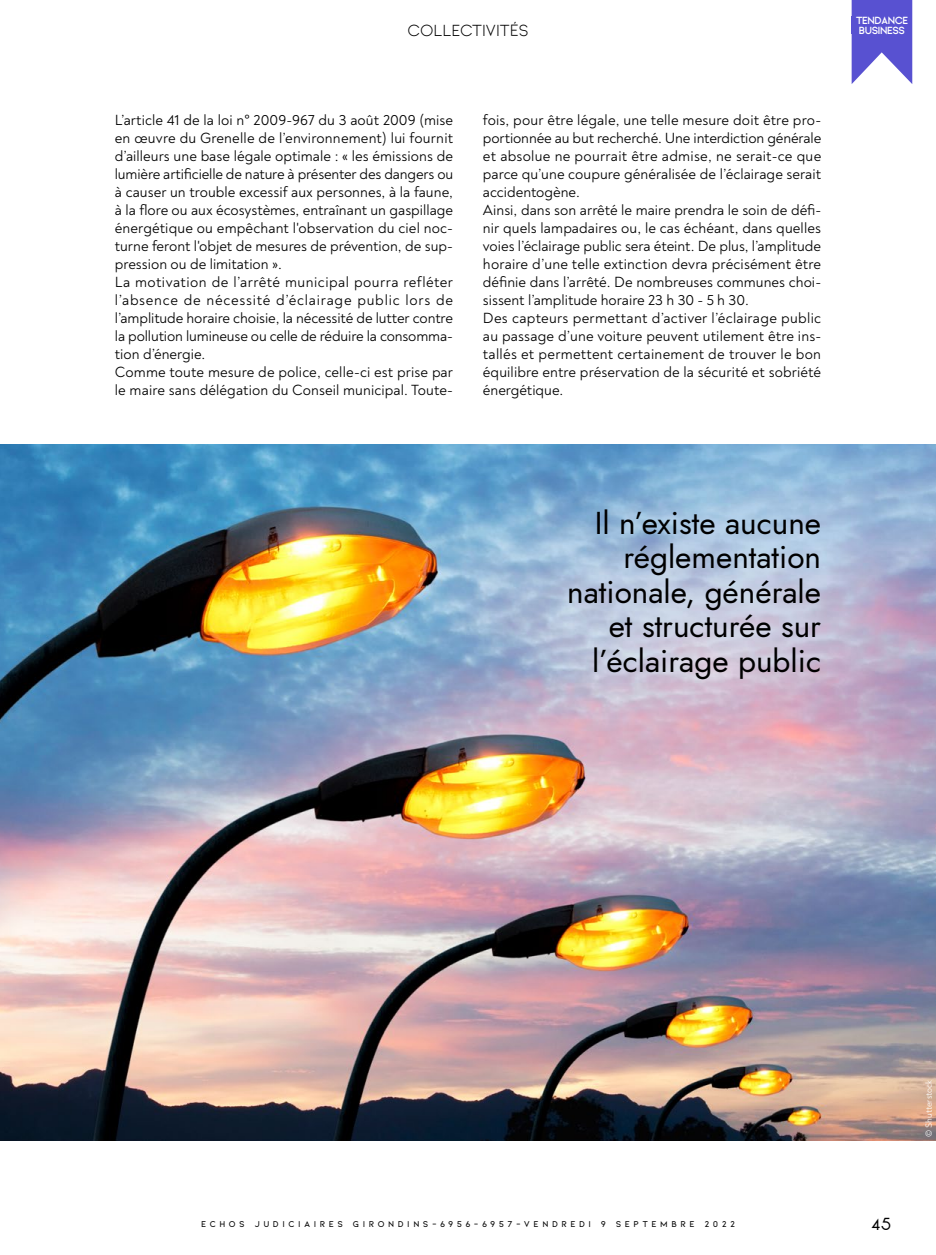
<style>
.page{position:relative;width:936px;height:1255px;background:#fff}
.page>*{position:absolute;margin:0;border:0;box-sizing:border-box;transform-origin:0 0}
.ARTICLE_Accroche{font:31.5px/34.5px "Jost";color:#000;text-align:right}
.t1{font:300 25.5px "Ginora Sans";color:#000}
.Rubrique{font:300 16.5px "Ginora Sans";letter-spacing:.02em;color:#000}
.ARTICLE_Texte{font:15px/18px "Noah";color:#000;text-align:justify}
.t2{font:700 9.75px/10.5px "Ginora Sans";letter-spacing:-.03em;color:#fff}
.t3{font:600 9px "Kiona";letter-spacing:.39em;color:#000}
.Credit_photo{font:9px "Noah";color:#fff}
</style>
<div class="page">
<img style="left:0;top:444px;width:935px;height:696px">
<svg style="left:851px;top:0;width:61px;height:84px"></svg>
<div style="left:851px;top:17px;width:61px;height:17px;background:#5851d1"></div>
<p class="Rubrique" style="left:407px;top:21px;width:122px">COLLECTIVITÉS</p>
<p class="t2" style="left:856px;top:15px;width:53px">TENDANCE<br>BUSINESS</p>
<p class="ARTICLE_Texte" style="left:115px;top:111px;width:340px">L’article 41 de la loi n° 2009-967 du 3 août 2009 (mise en œuvre du Grenelle de l’environnement) lui fournit d’ailleurs une base légale optimale : « les émissions de lumière artificielle de nature à présenter des dangers ou à causer un trouble excessif aux personnes, à la faune, à la flore ou aux écosystèmes, entraînant un gaspillage énergétique ou empêchant l'observation du ciel noc&shy;turne feront l'objet de mesures de prévention, de sup&shy;pression ou de limitation ».</p>
<p class="ARTICLE_Texte" style="left:115px;top:273px;width:340px">La motivation de l’arrêté municipal pourra refléter l’absence de nécessité d’éclairage public lors de l’amplitude horaire choisie, la nécessité de lutter contre la pollution lumineuse ou celle de réduire la consomma&shy;tion d’énergie.</p>
<p class="ARTICLE_Texte" style="left:115px;top:363px;width:340px">Comme toute mesure de police, celle-ci est prise par le maire sans délégation du Conseil municipal. Toute-</p>
<p class="ARTICLE_Texte" style="left:483px;top:111px;width:340px">fois, pour être légale, une telle mesure doit être pro&shy;portionnée au but recherché. Une interdiction générale et absolue ne pourrait être admise, ne serait-ce que parce qu’une coupure généralisée de l’éclairage serait accidentogène.</p>
<p class="ARTICLE_Texte" style="left:483px;top:201px;width:340px">Ainsi, dans son arrêté le maire prendra le soin de défi&shy;nir quels lampadaires ou, le cas échéant, dans quelles voies l’éclairage public sera éteint. De plus, l’amplitude horaire d’une telle extinction devra précisément être définie dans l’arrêté. De nombreuses communes choi&shy;sissent l’amplitude horaire 23 h 30 - 5 h 30.</p>
<p class="ARTICLE_Texte" style="left:483px;top:309px;width:340px">Des capteurs permettant d’activer l’éclairage public au passage d’une voiture peuvent utilement être ins&shy;tallés et permettent certainement de trouver le bon équilibre entre préservation de la sécurité et sobriété énergétique.</p>
<p class="ARTICLE_Accroche" style="left:567px;top:506px;width:255px">Il n’existe aucune réglementation nationale, générale et structurée sur l’éclairage public</p>
<p class="t3" style="left:201px;top:1219px;width:535px">ECHOS JUDICIAIRES GIRONDINS-6956-6957-VENDREDI 9 SEPTEMBRE 2022</p>
<h2 class="t1" style="left:870px;top:1208px;width:22px">45</h2>
<p class="Credit_photo" style="left:923px;top:1136px;width:59px;rotate:-90deg">© Shutterstock</p>
</div>
